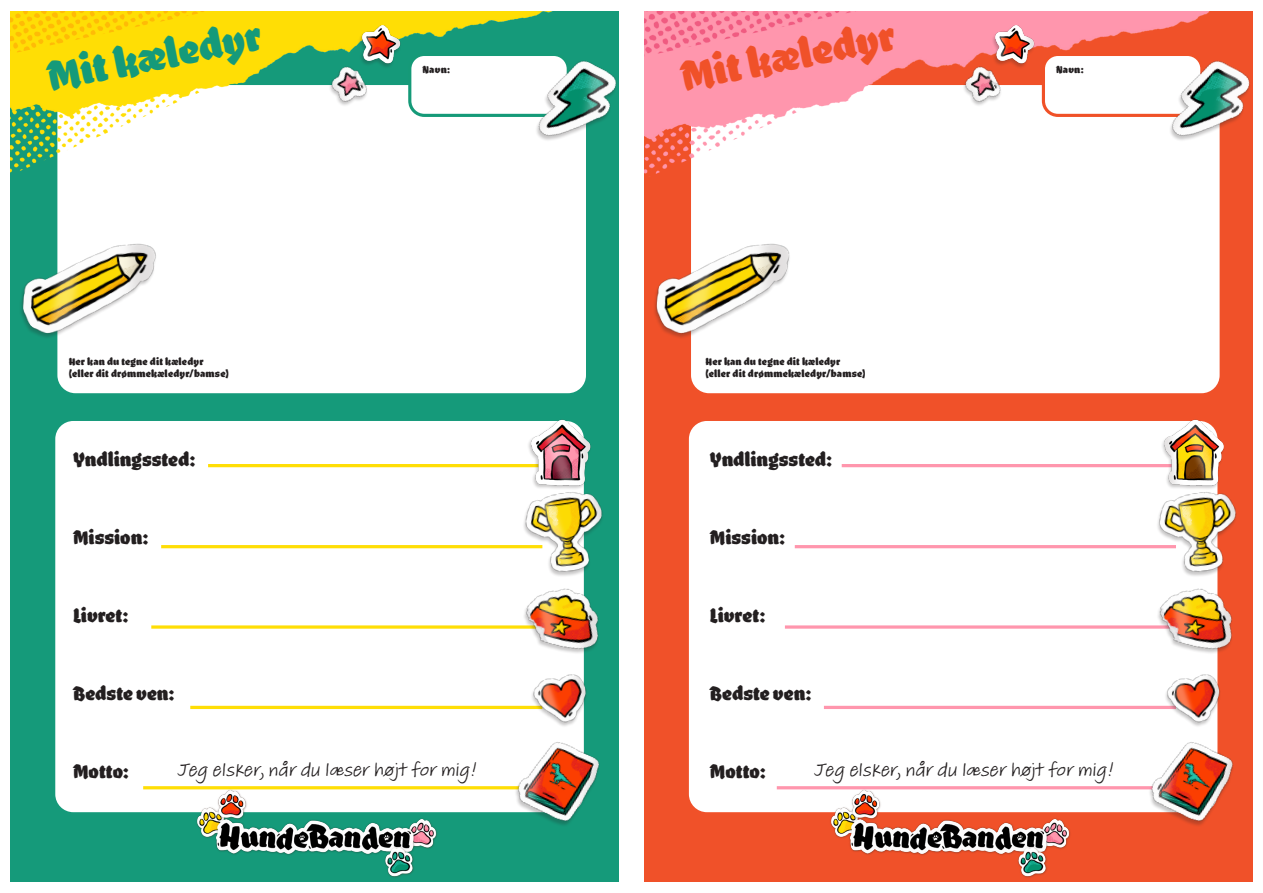
<style>
.page{position:relative;width:1263px;height:893px;background:#fff}
.page>*{position:absolute;margin:0;border:0;box-sizing:border-box;transform-origin:0 0}
.t1{font:41.25px "Paroli";color:#159a7a}
.t2{font:41.25px "Paroli";color:#f05129}
.t3{font:19.5px "Paroli";color:#231f20}
.t4{font:19.5px "Adobe Handwriting Tiffany";color:#231f20}
.t5{font:10.2px "Paroli";letter-spacing:.02em;color:#231f20}
</style>
<div class="page">
<div style="left:11px;top:11px;width:608px;height:871px;background:#159a7a"></div>
<div style="left:644px;top:11px;width:608px;height:871px;background:#f05129"></div>
<div style="left:57px;top:85px;width:529px;height:308px;background:#fff;border-radius:18px"></div>
<div style="left:691px;top:85px;width:528px;height:308px;background:#fff;border-radius:18px"></div>
<img style="left:11px;top:11px;width:542px;height:167px">
<img style="left:644px;top:11px;width:609px;height:197px">
<div style="left:55px;top:421px;width:529px;height:391px;background:#fff;border-radius:18px"></div>
<div style="left:689px;top:421px;width:528px;height:391px;background:#fff;border-radius:18px"></div>
<div style="left:410px;top:54px;width:158px;height:61px;background:#fff;border-radius:15px"></div>
<div style="left:408px;top:53px;width:162px;height:64px;border:3px solid #159a78;border-radius:15px"></div>
<div style="left:1043px;top:54px;width:159px;height:61px;background:#fff;border-radius:15px"></div>
<div style="left:1042px;top:53px;width:161px;height:64px;border:3px solid #f05127;border-radius:15px"></div>
<hr style="left:208px;top:464px;width:334px;height:3px;background:#ffde05">
<hr style="left:842px;top:464px;width:334px;height:3px;background:#ff96ad">
<hr style="left:161px;top:545px;width:381px;height:3px;background:#ffde05">
<hr style="left:795px;top:545px;width:381px;height:3px;background:#ff96ad">
<svg style="left:151px;top:625px;width:358px;height:4px"></svg>
<svg style="left:785px;top:625px;width:357px;height:4px"></svg>
<hr style="left:190px;top:706px;width:352px;height:3px;background:#ffde05">
<hr style="left:824px;top:706px;width:352px;height:3px;background:#ff96ad">
<hr style="left:143px;top:786px;width:399px;height:3px;background:#ffde05">
<hr style="left:777px;top:786px;width:399px;height:3px;background:#ff96ad">
<img style="left:192px;top:786px;width:249px;height:92px">
<img style="left:825px;top:786px;width:250px;height:92px">
<img style="left:21px;top:220px;width:135px;height:125px">
<img style="left:654px;top:243px;width:136px;height:95px">
<img style="left:357px;top:23px;width:53px;height:50px">
<img style="left:990px;top:23px;width:54px;height:50px">
<img style="left:315px;top:45px;width:70px;height:73px">
<img style="left:948px;top:45px;width:71px;height:73px">
<img style="left:517px;top:35px;width:100px;height:132px">
<img style="left:1151px;top:35px;width:102px;height:132px">
<img style="left:509px;top:585px;width:90px;height:53px">
<img style="left:1142px;top:585px;width:111px;height:53px">
<img style="left:508px;top:495px;width:95px;height:90px">
<img style="left:1141px;top:495px;width:112px;height:90px">
<img style="left:532px;top:638px;width:66px;height:57px">
<img style="left:1166px;top:638px;width:87px;height:57px">
<img style="left:483px;top:695px;width:117px;height:130px">
<img style="left:1117px;top:695px;width:136px;height:160px">
<img style="left:507px;top:393px;width:85px;height:102px">
<img style="left:1141px;top:393px;width:112px;height:102px">
<p class="t1" style="left:41px;top:41px;width:219px;rotate:-11deg">Mit kæledyr</p>
<p class="t2" style="left:674px;top:41px;width:219px;rotate:-11deg">Mit kæledyr</p>
<p class="t5" style="left:423px;top:60px;width:29px">Navn:</p>
<p class="t5" style="left:1056px;top:60px;width:29px">Navn:</p>
<p class="t5" style="left:69px;top:352px;width:136px">Her kan du tegne dit kæledyr</p>
<p class="t5" style="left:69px;top:364px;width:162px">(eller dit drømmekæledyr/bamse)</p>
<p class="t5" style="left:705px;top:352px;width:136px">Her kan du tegne dit kæledyr</p>
<p class="t5" style="left:705px;top:364px;width:162px">(eller dit drømmekæledyr/bamse)</p>
<p class="t3" style="left:73px;top:442px;width:124px">Yndlingssted:</p>
<p class="t3" style="left:710px;top:442px;width:124px">Yndlingssted:</p>
<p class="t3" style="left:73px;top:520px;width:77px">Mission:</p>
<p class="t3" style="left:710px;top:520px;width:77px">Mission:</p>
<p class="t3" style="left:73px;top:598px;width:57px">Livret:</p>
<p class="t3" style="left:710px;top:598px;width:57px">Livret:</p>
<p class="t3" style="left:73px;top:676px;width:104px">Bedste ven:</p>
<p class="t3" style="left:710px;top:676px;width:104px">Bedste ven:</p>
<p class="t3" style="left:73px;top:754px;width:58px">Motto:</p>
<p class="t4" style="left:177px;top:756px;width:302px">Jeg elsker, når du læser højt for mig!</p>
<p class="t3" style="left:710px;top:754px;width:58px">Motto:</p>
<p class="t4" style="left:814px;top:756px;width:302px">Jeg elsker, når du læser højt for mig!</p>
</div>
